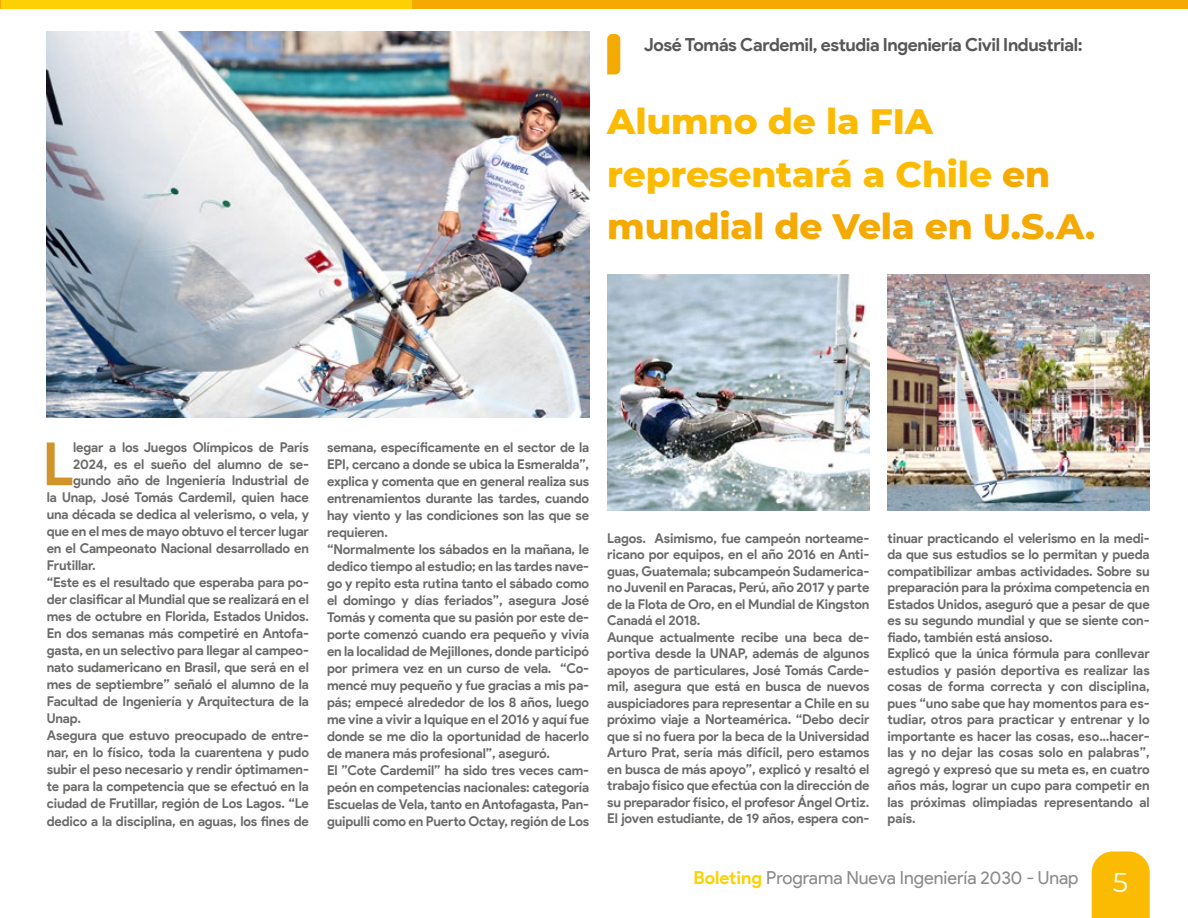
<style>
.page{position:relative;width:1188px;height:918px;background:#fff}
.page>*{position:absolute;margin:0;border:0;box-sizing:border-box;transform-origin:0 0}
.t1{font:700 59.55px "Product Sans";color:#d0942a}
.t2{font:800 36px/52.5px "Montserrat";letter-spacing:-.005em;color:#fcbb03}
.t3{font:27px "Montserrat";color:#fff}
.t4{font:700 18px "Product Sans";letter-spacing:-.025em;color:#575756}
.t5{font:18px "Product Sans";color:#8c8c8b}
.t6{font:700 13.5px/16.5px "Product Sans";letter-spacing:-.01em;color:#6b6b6a}
.s1{color:#f5a903}
.s2{font-weight:700;color:#fcd103}
</style>
<div class="page">
<svg style="left:1092px;top:851px;width:58px;height:67px;background:#fcbf12"></svg>
<div style="left:0;top:0;width:1188px;height:9px;background:#f5a903"></div>
<div style="left:1px;top:0;width:410px;height:9px;background:#fcd103"></div>
<svg style="left:607px;top:34px;width:13px;height:40px"></svg>
<img style="left:47px;top:31px;width:542px;height:386px">
<img style="left:607px;top:275px;width:262px;height:235px">
<img style="left:887px;top:275px;width:263px;height:235px">
<h3 class="t4" style="left:644px;top:34px;width:440px">José Tomás Cardemil, estudia Ingeniería Civil Industrial:</h3>
<h2 class="t2" style="left:607px;top:93px;width:490px">Alumno de la FIA representará a Chile <span class="s1">en mundial de Vela en U.S.A.</span></h2>
<h1 class="t1" style="left:43px;top:428px;width:33px">L</h1>
<p class="t6" style="left:73px;top:439px;width:237px">legar a los Juegos Olímpicos de París</p>
<p class="t6" style="left:73px;top:456px;width:237px">2024, es el sueño del alumno de se-</p>
<p class="t6" style="left:73px;top:472px;width:237px">gundo año de Ingeniería Industrial de</p>
<p class="t6" style="left:47px;top:489px;width:264px">la Unap, José Tomás Cardemil, quien hace</p>
<p class="t6" style="left:47px;top:506px;width:264px">una década se dedica al velerismo, o vela, y</p>
<p class="t6" style="left:47px;top:523px;width:264px">que en el mes de mayo obtuvo el tercer lugar</p>
<p class="t6" style="left:47px;top:540px;width:264px">en el Campeonato Nacional desarrollado en</p>
<p class="t6" style="left:47px;top:557px;width:50px">Frutillar.</p>
<p class="t6" style="left:47px;top:574px;width:264px">“Este es el resultado que esperaba para po-</p>
<p class="t6" style="left:47px;top:591px;width:264px">der clasificar al Mundial que se realizará en el</p>
<p class="t6" style="left:47px;top:608px;width:264px">mes de octubre en Florida, Estados Unidos.</p>
<p class="t6" style="left:47px;top:625px;width:264px">En dos semanas más competiré en Antofa-</p>
<p class="t6" style="left:47px;top:643px;width:264px">gasta, en un selectivo para llegar al campeo-</p>
<p class="t6" style="left:47px;top:660px;width:264px">nato sudamericano en Brasil, que será en el</p>
<p class="t6" style="left:47px;top:677px;width:264px">mes de septiembre” señaló el alumno de la</p>
<p class="t6" style="left:47px;top:694px;width:264px">Facultad de Ingeniería y Arquitectura de la</p>
<p class="t6" style="left:47px;top:711px;width:36px">Unap.</p>
<p class="t6" style="left:47px;top:728px;width:264px">Asegura que estuvo preocupado de entre-</p>
<p class="t6" style="left:47px;top:745px;width:264px">nar, en lo físico, toda la cuarentena y pudo</p>
<p class="t6" style="left:47px;top:762px;width:264px">subir el peso necesario y rendir óptimamen-</p>
<p class="t6" style="left:47px;top:779px;width:264px">te para la competencia que se efectuó en la</p>
<p class="t6" style="left:47px;top:796px;width:264px">ciudad de Frutillar, región de Los Lagos. “Le</p>
<p class="t6" style="left:47px;top:813px;width:264px">dedico a la disciplina, en aguas, los fines de</p>
<p class="t6" style="left:327px;top:439px;width:264px;line-height:17px">semana, específicamente en el sector de la EPI, cercano a donde se ubica la Esmeralda”, explica y comenta que en general realiza sus entrenamientos durante las tardes, cuando hay viento y las condiciones son las que se requieren.<br>“Normalmente los sábados en la mañana, le dedico tiempo al estudio; en las tardes nave&shy;go y repito esta rutina tanto el sábado como el domingo y días feriados”, asegura José Tomás y comenta que su pasión por este de&shy;porte comenzó cuando era pequeño y vivía en la localidad de Mejillones, donde participó por primera vez en un curso de vela. “Co&shy;mencé muy pequeño y fue gracias a mis pa&shy;pás; empecé alrededor de los 8 años, luego me vine a vivir a Iquique en el 2016 y aquí fue donde se me dio la oportunidad de hacerlo de manera más profesional”, aseguró.<br>El ”Cote Cardemil” ha sido tres veces cam&shy;peón en competencias nacionales: categoría Escuelas de Vela, tanto en Antofagasta, Pan&shy;guipulli como en Puerto Octay, región de Los</p>
<p class="t6" style="left:607px;top:530px;width:264px">Lagos. Asimismo, fue campeón norteame&shy;ricano por equipos, en el año 2016 en Anti&shy;guas, Guatemala; subcampeón Sudamerica&shy;no Juvenil en Paracas, Perú, año 2017 y parte de la Flota de Oro, en el Mundial de Kingston Canadá el 2018.<br>Aunque actualmente recibe una beca de&shy;portiva desde la UNAP, además de algunos apoyos de particulares, José Tomás Carde&shy;mil, asegura que está en busca de nuevos auspiciadores para representar a Chile en su próximo viaje a Norteamérica. “Debo decir que si no fuera por la beca de la Universidad Arturo Prat, sería más difícil, pero estamos en busca de más apoyo”, explicó y resaltó el trabajo físico que efectúa con la dirección de su preparador físico, el profesor Ángel Ortiz.<br>El joven estudiante, de 19 años, espera con-</p>
<p class="t6" style="left:887px;top:530px;width:264px">tinuar practicando el velerismo en la medi&shy;da que sus estudios se lo permitan y pueda compatibilizar ambas actividades. Sobre su preparación para la próxima competencia en Estados Unidos, aseguró que a pesar de que es su segundo mundial y que se siente con&shy;fiado, también está ansioso.<br>Explicó que la única fórmula para conllevar estudios y pasión deportiva es realizar las cosas de forma correcta y con disciplina, pues “uno sabe que hay momentos para es&shy;tudiar, otros para practicar y entrenar y lo importante es hacer las cosas, eso…hacer&shy;las y no dejar las cosas solo en palabras”, agregó y expresó que su meta es, en cuatro años más, lograr un cupo para competir en las próximas olimpiadas representando al país.</p>
<h3 class="t5" style="left:694px;top:867px;width:386px"><span class="s2">Boleting</span> Programa Nueva Ingeniería 2030 - Unap</h3>
<h3 class="t3" style="left:1113px;top:864px;width:17px">5</h3>
</div>
